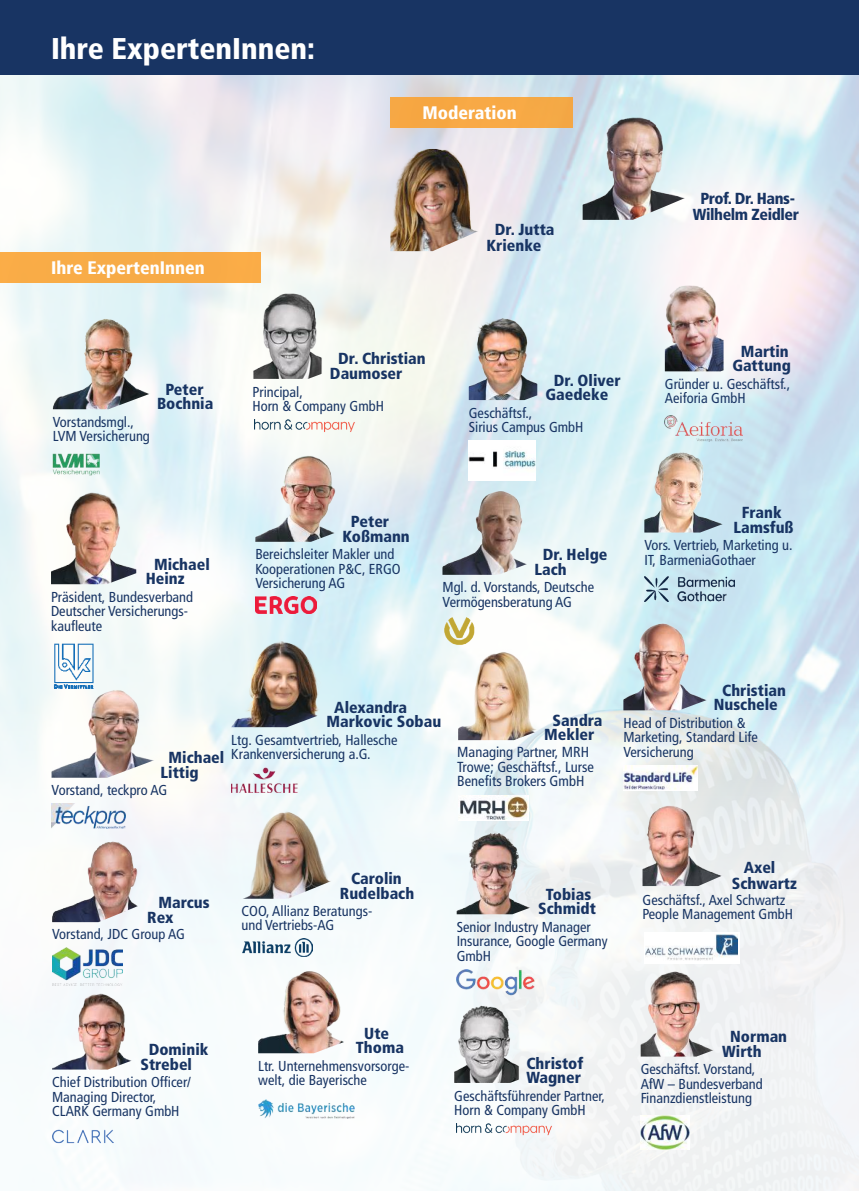
<style>
.page{position:relative;width:859px;height:1191px;background:#fff}
.page>*{position:absolute;margin:0;border:0;box-sizing:border-box;transform-origin:0 0}
.t1{font:900 condensed 30px "Frutiger LT Std";color:#fff}
.t2{font:900 condensed 18px "Frutiger";color:#fff}
.t3{font:900 condensed 16.05px/14.4px "Frutiger LT Std";color:#183463}
.t4{font:900 condensed 16.05px/16px "Frutiger LT Std";letter-spacing:-.025em;color:#183463;text-align:center}
.t5{font:condensed 14.55px/14.5px "Frutiger LT";color:#183463}
.t6{font:condensed 14.4px/14.4px "Frutiger LT";color:#183463}
.t7{font:3.9px "Scala Sans";letter-spacing:.165em;color:#166fb8}
.s1{font-size:5.25px}
</style>
<div class="page">
<img style="left:0;top:74px;width:859px;height:627px">
<svg style="left:0;top:701px;width:859px;height:490px;fill:#f4f9fa"></svg>
<div style="left:0;top:0;width:859px;height:74px;background:#183463"></div>
<img style="left:583px;top:115px;width:102px;height:105px">
<div style="left:390px;top:97px;width:183px;height:31px;background:#f7a945"></div>
<div style="left:0;top:252px;width:261px;height:30px;background:#f8ab47"></div>
<img style="left:390px;top:149px;width:94px;height:102px">
<img style="left:445px;top:615px;width:33px;height:31px">
<img style="left:442px;top:480px;width:124px;height:95px">
<img style="left:52px;top:804px;width:74px;height:17px">
<img style="left:52px;top:663px;width:124px;height:114px">
<img style="left:52px;top:1128px;width:61px;height:17px">
<img style="left:52px;top:987px;width:124px;height:82px">
<img style="left:641px;top:1115px;width:48px;height:34px">
<img style="left:641px;top:970px;width:100px;height:86px">
<img style="left:52px;top:643px;width:44px;height:43px">
<img style="left:51px;top:486px;width:85px;height:98px">
<img style="left:52px;top:821px;width:103px;height:101px">
<img style="left:53px;top:948px;width:70px;height:37px">
<img style="left:242px;top:797px;width:103px;height:101px">
<img style="left:242px;top:939px;width:70px;height:18px">
<img style="left:644px;top:576px;width:90px;height:25px">
<img style="left:644px;top:447px;width:124px;height:85px">
<img style="left:255px;top:597px;width:61px;height:17px">
<img style="left:255px;top:446px;width:124px;height:96px">
<img style="left:457px;top:969px;width:78px;height:26px">
<img style="left:457px;top:816px;width:88px;height:98px">
<img style="left:258px;top:1099px;width:97px;height:19px">
<img style="left:258px;top:958px;width:124px;height:95px">
<img style="left:469px;top:440px;width:66px;height:40px">
<img style="left:469px;top:310px;width:68px;height:90px">
<img style="left:53px;top:453px;width:47px;height:23px">
<img style="left:53px;top:301px;width:124px;height:108px">
<img style="left:665px;top:415px;width:77px;height:26px">
<img style="left:665px;top:285px;width:58px;height:86px">
<img style="left:623px;top:765px;width:75px;height:25px">
<img style="left:623px;top:611px;width:124px;height:99px">
<img style="left:231px;top:767px;width:68px;height:25px">
<img style="left:231px;top:636px;width:124px;height:91px">
<img style="left:458px;top:795px;width:71px;height:25px">
<img style="left:458px;top:649px;width:89px;height:91px">
<img style="left:255px;top:419px;width:101px;height:15px">
<img style="left:252px;top:289px;width:73px;height:90px">
<img style="left:456px;top:1123px;width:97px;height:14px">
<img style="left:454px;top:995px;width:66px;height:88px">
<div style="left:644px;top:932px;width:95px;height:31px;background:#fff"></div>
<img style="left:646px;top:934px;width:92px;height:27px">
<img style="left:642px;top:803px;width:124px;height:83px">
<h1 class="t1" style="left:51px;top:30px;width:266px">Ihre ExpertenInnen:</h1>
<p class="t2" style="left:423px;top:102px;width:96px">Moderation</p>
<p class="t2" style="left:51px;top:257px;width:155px">Ihre ExpertenInnen</p>
<p class="t6" style="left:53px;top:415px;width:99px">Vorstandsmgl.,<br>LVM Versicherung</p>
<p class="t3" style="left:157px;top:382px;width:58px;text-align:center">Peter<br>Bochnia</p>
<p class="t3" style="left:146px;top:557px;width:66px;text-indent:8px">Michael<br>Heinz</p>
<p class="t6" style="left:51px;top:590px;width:144px">Präsident, Bundesverband<br>Deutscher Versicherungs&shy;kaufleute</p>
<p class="t3" style="left:486px;top:221px;width:70px;line-height:16px;text-indent:8px">Dr. Jutta<br>Krienke</p>
<p class="t4" style="left:693px;top:191px;width:108px">Prof. Dr. Hans-<br>Wilhelm Zeidler</p>
<p class="t3" style="left:330px;top:352px;width:97px;text-indent:8px">Dr. Christian<br>Daumoser</p>
<p class="t6" style="left:252px;top:384px;width:133px">Principal,<br>Horn &amp; Company GmbH</p>
<p class="t3" style="left:545px;top:373px;width:77px;text-indent:8px">Dr. Oliver<br>Gaedeke</p>
<p class="t6" style="left:469px;top:405px;width:116px">Geschäftsf.,<br>Sirius Campus GmbH</p>
<p class="t3" style="left:732px;top:344px;width:60px;text-align:center">Martin<br>Gattung</p>
<p class="t6" style="left:665px;top:377px;width:127px">Gründer u. Geschäftsf.,<br>Aeiforia GmbH</p>
<p class="t3" style="left:343px;top:514px;width:69px;text-indent:8px">Peter<br>Koßmann</p>
<p class="t6" style="left:255px;top:547px;width:147px">Bereichsleiter Makler und<br>Kooperationen P&amp;C, ERGO<br>Versicherung AG</p>
<p class="t3" style="left:534px;top:547px;width:74px;text-indent:8px">Dr. Helge<br>Lach</p>
<p class="t6" style="left:442px;top:580px;width:153px">Mgl. d. Vorstands, Deutsche<br>Vermögensberatung AG</p>
<p class="t3" style="left:733px;top:505px;width:62px;text-align:center">Frank<br>Lamsfuß</p>
<p class="t6" style="left:644px;top:538px;width:150px">Vors. Vertrieb, Marketing u.<br>IT, BarmeniaGothaer</p>
<p class="t7" style="left:54px;top:685px;width:41px"><span class="s1">D</span>IE <span class="s1">V</span>ERMITTLER</p>
<p class="t3" style="left:161px;top:750px;width:65px;text-indent:8px">Michael<br>Littig</p>
<p class="t6" style="left:52px;top:783px;width:117px">Vorstand, teckpro AG</p>
<p class="t3" style="left:327px;top:700px;width:116px;text-indent:8px">Alexandra<br>Markovic Sobau</p>
<p class="t6" style="left:231px;top:732px;width:168px">Ltg. Gesamtvertrieb, Hallesche<br>Krankenversicherung a.G.</p>
<p class="t3" style="left:544px;top:713px;width:60px;text-align:center">Sandra<br>Mekler</p>
<p class="t5" style="left:457px;top:745px;width:138px">Managing Partner, MRH<br>Trowe; Geschäftsf., Lurse<br>Benefits Brokers GmbH</p>
<p class="t3" style="left:714px;top:683px;width:74px;text-align:center">Christian<br>Nuschele</p>
<p class="t6" style="left:623px;top:716px;width:136px">Head of Distribution &amp;<br>Marketing, Standard Life<br>Versicherung</p>
<p class="t3" style="left:340px;top:871px;width:76px;text-align:center">Carolin<br>Rudelbach</p>
<p class="t3" style="left:147px;top:895px;width:64px;text-indent:11px">Marcus<br>Rex</p>
<p class="t6" style="left:242px;top:904px;width:132px">COO, Allianz Beratungs&shy;und Vertriebs-AG</p>
<p class="t6" style="left:52px;top:927px;width:134px">Vorstand, JDC Group AG</p>
<p class="t3" style="left:538px;top:887px;width:59px;text-align:center">Tobias<br>Schmidt</p>
<p class="t6" style="left:457px;top:919px;width:152px">Senior Industry Manager<br>Insurance, Google Germany<br>GmbH</p>
<p class="t3" style="left:732px;top:859px;width:67px;line-height:16px;text-indent:12px">Axel<br>Schwartz</p>
<p class="t6" style="left:642px;top:892px;width:152px">Geschäftsf., Axel Schwartz<br>People Management GmbH</p>
<p class="t3" style="left:140px;top:1042px;width:69px;text-indent:8px">Dominik<br>Strebel</p>
<p class="t6" style="left:52px;top:1075px;width:140px">Chief Distribution Officer/<br>Managing Director,<br>CLARK Germany GmbH</p>
<p class="t3" style="left:356px;top:1026px;width:50px;text-align:center">Ute<br>Thoma</p>
<p class="t6" style="left:258px;top:1058px;width:153px">Ltr. Unternehmensvorsorge&shy;welt, die Bayerische</p>
<p class="t3" style="left:526px;top:1055px;width:58px">Christof<br>Wagner</p>
<p class="t6" style="left:454px;top:1088px;width:152px">Geschäftsführender Partner,<br>Horn &amp; Company GmbH</p>
<p class="t3" style="left:722px;top:1029px;width:66px;text-indent:8px">Norman<br>Wirth</p>
<p class="t6" style="left:641px;top:1062px;width:124px">Geschäftsf. Vorstand,<br>AfW – Bundesverband<br>Finanzdienstleistung</p>
</div>
